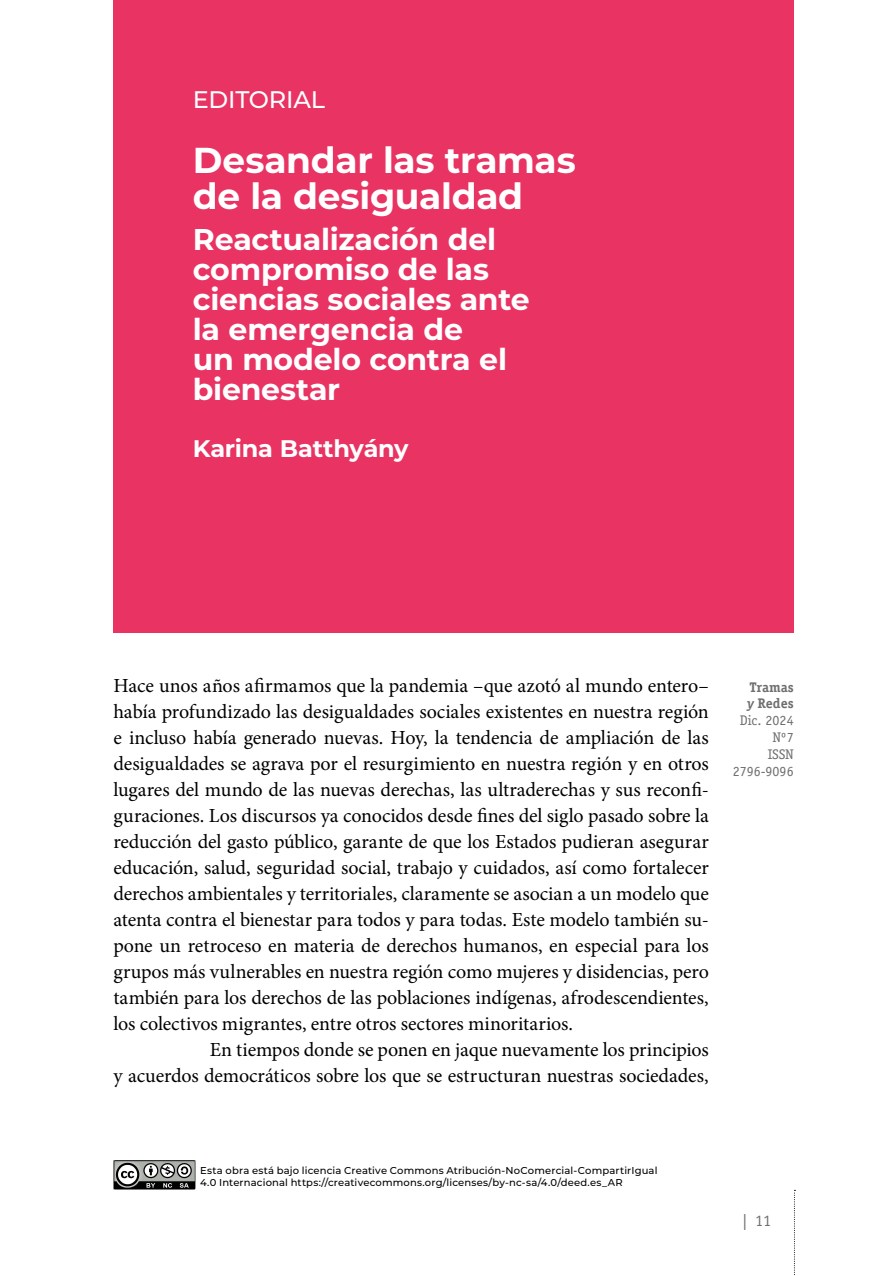
<style>
.page{position:relative;width:879px;height:1276px;background:#fff}
.page>*{position:absolute;margin:0;border:0;box-sizing:border-box;transform-origin:0 0}
._001_Título_de_artículo{font:700 36px/36px "Montserrat";letter-spacing:-.01em;color:#fff}
._001_Bajada_de_título{font:700 30px/30px "Montserrat";letter-spacing:-.005em;color:#fff}
._002{font:700 24px "Montserrat";letter-spacing:-.01em;color:#fff}
._00000_ANTETITULO{font:500 24px "Montserrat";letter-spacing:-.005em;color:#fff}
._000_s_s{font:20px/26px "Minion Pro";letter-spacing:-.005em;color:#000;text-align:justify}
._00_párrafo_normal{font:20px/26px "Minion Pro";letter-spacing:-.01em;color:#000;text-align:right}
.t1{font:16px "Officina Serif Std";color:#706f6f}
.t2{font:14px/16.8px "Officina Serif Std";color:#706f6f;text-align:right}
.t3{font:700 14px/16.8px "Officina Serif Std";color:#706f6f}
._0002{font:500 10px/12px "Montserrat";letter-spacing:.015em;color:#000}
.s1{font-style:italic}
</style>
<div class="page">
<svg style="left:794px;top:1189px;width:1px;height:86px"></svg>
<img style="left:113px;top:1160px;width:83px;height:29px">
<div style="left:113px;top:0;width:680px;height:632px;background:#e83363"></div>
<p class="_00000_ANTETITULO" style="left:193px;top:83px;width:134px">EDITORIAL</p>
<p class="_001_Título_de_artículo" style="left:193px;top:140px;width:384px">Desandar las tramas de la desigualdad</p>
<p class="_001_Bajada_de_título" style="left:193px;top:223px;width:339px">Reactualización del compromiso de las ciencias sociales ante la emergencia de<br>un modelo contra el bienestar</p>
<p class="_002" style="left:193px;top:431px;width:217px">Karina Batthyány</p>
<p class="_000_s_s" style="left:113px;top:673px;width:597px">Hace unos años afirmamos que la pandemia –que azotó al mundo entero– había profundizado las desigualdades sociales existentes en nuestra región e incluso había generado nuevas. Hoy, la tendencia de ampliación de las desigualdades se agrava por el resurgimiento en nuestra región y en otros lugares del mundo de las nuevas derechas, las ultraderechas y sus reconfi&shy;guraciones. Los discursos ya conocidos desde fines del siglo pasado sobre la reducción del gasto público, garante de que los Estados pudieran asegurar educación, salud, seguridad social, trabajo y cuidados, así como fortalecer derechos ambientales y territoriales, claramente se asocian a un modelo que atenta contra el bienestar para todos y para todas. Este modelo también su&shy;pone un retroceso en materia de derechos humanos, en especial para los grupos más vulnerables en nuestra región como mujeres y disidencias, pero también para los derechos de las poblaciones indígenas, afrodescendientes, los colectivos migrantes, entre otros sectores minoritarios.</p>
<p class="_00_párrafo_normal" style="left:113px;top:1037px;width:597px">En tiempos donde se ponen en jaque nuevamente los principios<br>y acuerdos democráticos sobre los que se estructuran nuestras sociedades,</p>
<p class="t3" style="left:747px;top:678px;width:48px">Tramas <span class="s1">y</span> Redes</p>
<p class="t2" style="left:740px;top:712px;width:55px">Dic. 2024<br>Nº7</p>
<p class="t2" style="left:733px;top:745px;width:62px">ISSN<br>2796-9096</p>
<p class="_0002" style="left:200px;top:1163px;width:459px">Esta obra está bajo licencia Creative Commons Atribución-NoComercial-CompartirIgual<br>4.0 Internacional https://creativecommons.org/licenses/by-nc-sa/4.0/deed.es_AR</p>
<p class="t1" style="left:742px;top:1210px;width:30px">| 11</p>
</div>
